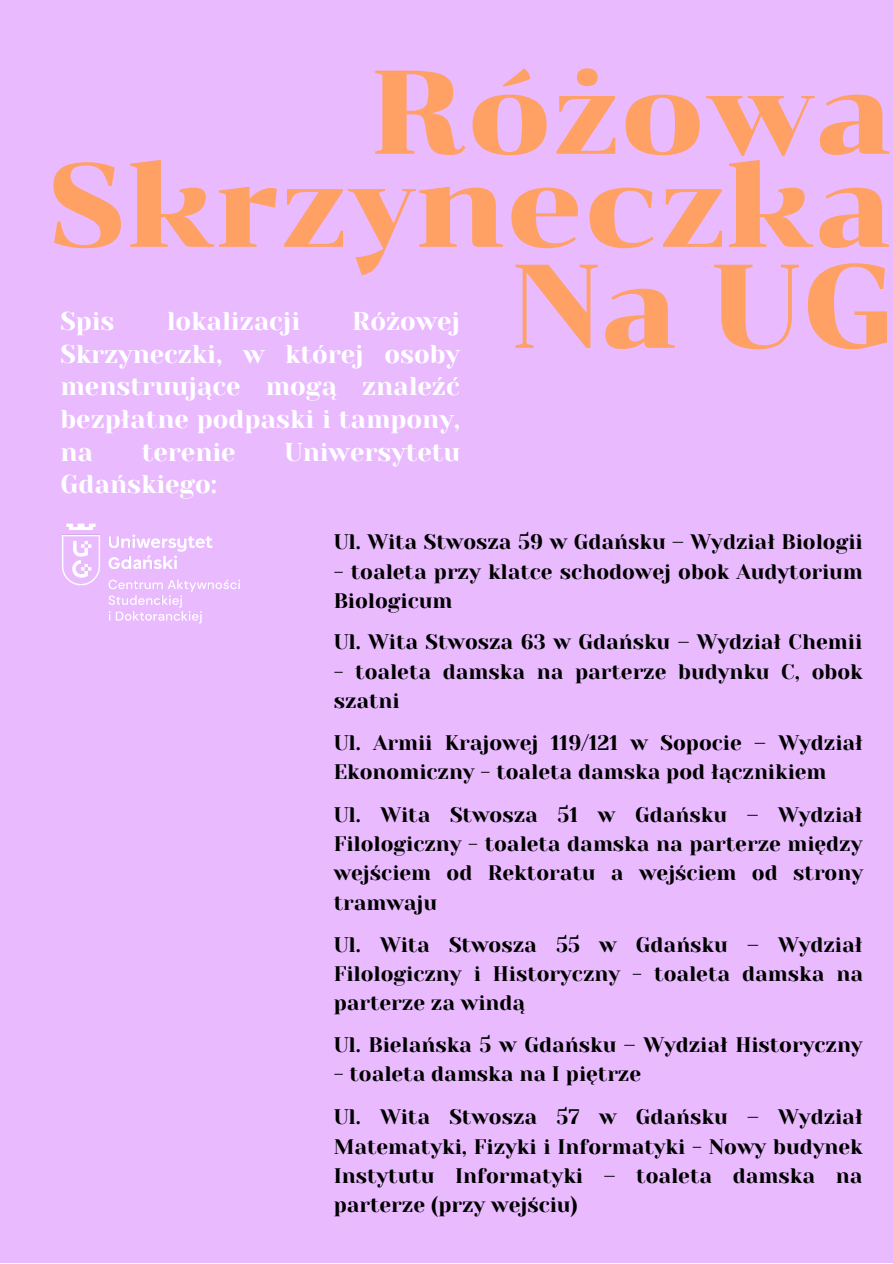
<style>
.page{position:relative;width:893px;height:1264px;background:#fff}
.page>*{position:absolute;margin:0;border:0;box-sizing:border-box;transform-origin:0 0}
.t1{font:118.65px/93px "Chonburi";color:#ffa065;text-align:right}
.t2{font:25.8px/32.5px "Yeseva One";color:#fff}
.t3{font:21px/29.2px "Yeseva One";color:#000}
</style>
<div class="page">
<div style="left:0;top:0;width:892px;height:1262px;background:#eabaff"></div>
<img style="left:62px;top:523px;width:178px;height:101px">
<h1 class="t1" style="left:47px;top:66px;width:846px">Różowa<br>Skrzyneczka</h1>
<p class="t2" style="left:60px;top:305px;width:163px">Spis<br>Skrzyneczki,</p>
<h1 class="t1" style="left:512px;top:260px;width:384px">Na UG</h1>
<p class="t2" style="left:243px;top:305px;width:59px;text-indent:-76px">lokalizacji w</p>
<p class="t2" style="left:352px;top:305px;width:109px;text-align:right">Różowej osoby</p>
<p class="t2" style="left:285px;top:338px;width:80px">której</p>
<p class="t2" style="left:60px;top:370px;width:401px;text-align:justify">menstruujące mogą znaleźć bezpłatne podpaski i tampony, na</p>
<p class="t2" style="left:142px;top:435px;width:95px">terenie</p>
<p class="t2" style="left:284px;top:435px;width:177px">Uniwersytetu</p>
<p class="t2" style="left:60px;top:468px;width:158px">Gdańskiego:</p>
<p class="t3" style="left:334px;top:527px;width:530px">Ul. Wita Stwosza 59 w Gdańsku – Wydział Biologii</p>
<p class="t3" style="left:334px;top:557px;width:530px">- toaleta przy klatce schodowej obok Audytorium<br>Biologicum</p>
<p class="t3" style="left:334px;top:627px;width:530px">Ul. Wita Stwosza 63 w Gdańsku – Wydział Chemii</p>
<p class="t3" style="left:334px;top:657px;width:530px">- toaleta damska na parterze budynku C, obok szatni</p>
<p class="t3" style="left:334px;top:728px;width:530px">Ul. Armii Krajowej 119/121 w Sopocie – Wydział<br>Ekonomiczny - toaleta damska pod łącznikiem</p>
<p class="t3" style="left:334px;top:800px;width:531px;text-align:justify">Ul. Wita Stwosza 51 w Gdańsku – Wydział Filologiczny - toaleta damska na parterze między wejściem od Rektoratu a wejściem od strony tramwaju</p>
<p class="t3" style="left:334px;top:929px;width:531px;text-align:justify">Ul. Wita Stwosza 55 w Gdańsku – Wydział Filologiczny i Historyczny - toaleta damska na parterze za windą</p>
<p class="t3" style="left:334px;top:1030px;width:530px">Ul. Bielańska 5 w Gdańsku – Wydział Historyczny</p>
<p class="t3" style="left:334px;top:1052px;width:530px;line-height:43px">- toaleta damska na I piętrze<br>Ul. Wita Stwosza 57 w Gdańsku – Wydział</p>
<p class="t3" style="left:334px;top:1131px;width:530px;text-align:justify">Matematyki, Fizyki i Informatyki - Nowy budynek Instytutu Informatyki – toaleta damska na parterze (przy wejściu)</p>
</div>
